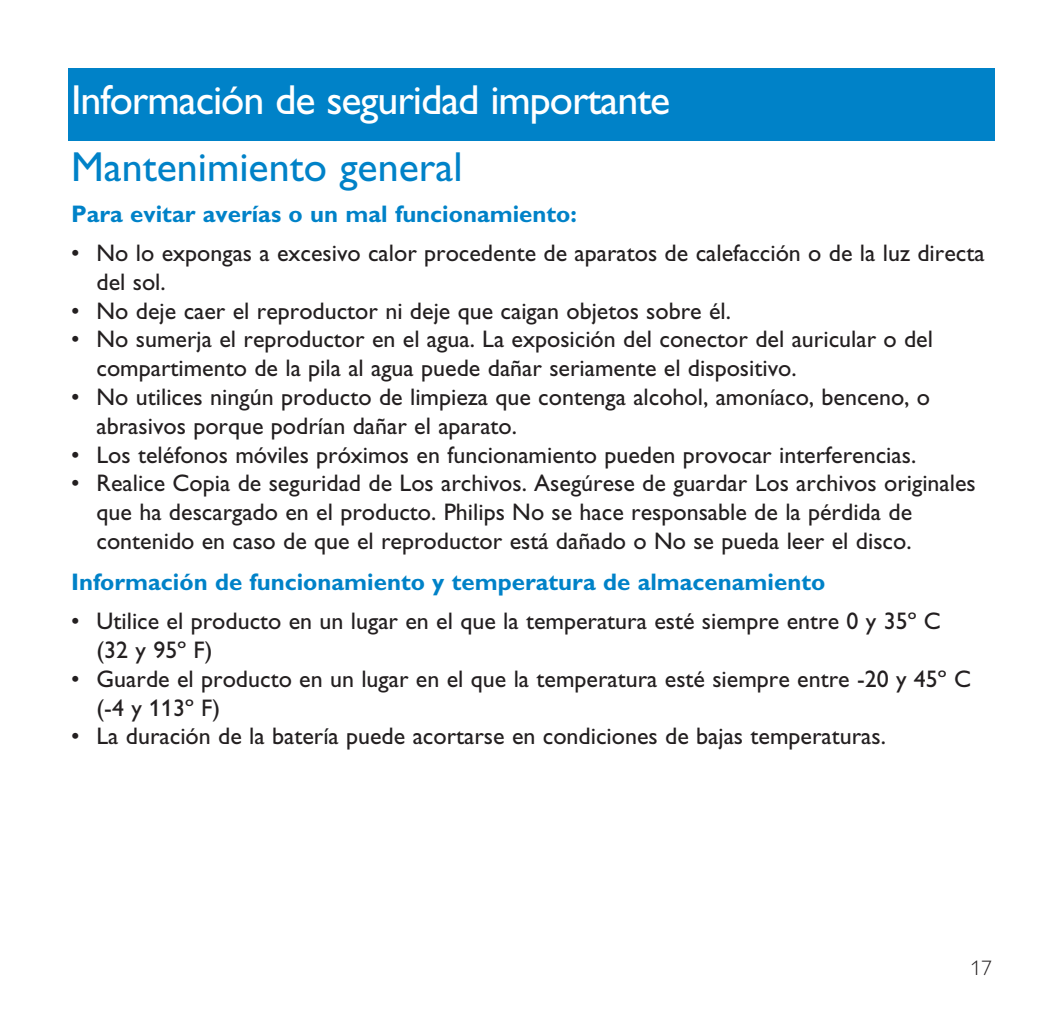
<style>
.page{position:relative;width:1063px;height:1021px;background:#fff}
.page>*{position:absolute;margin:0;border:0;box-sizing:border-box;transform-origin:0 0}
.t1{font:42px "Gill Alt One";letter-spacing:-.025em;color:#fff}
.t2{font:42px "Gill Alt One";color:#0082c8}
.t3{font:24px/28.8px "Gill Alt One";color:#231f20}
.t4{font:700 24px "Gill Alt One";color:#0082c8}
.t5{font:300 21px "Gill Alt One";color:#231f20}
</style>
<div class="page">
<div style="left:68px;top:69px;width:927px;height:72px;background:#0082c8"></div>
<h1 class="t1" style="left:71px;top:84px;width:601px">Información de seguridad importante</h1>
<h1 class="t2" style="left:71px;top:151px;width:393px">Mantenimiento general</h1>
<p class="t4" style="left:71px;top:205px;width:507px">Para evitar averías o un mal funcionamiento:</p>
<p class="t3" style="left:97px;top:241px;width:890px;text-indent:-26px">• No lo expongas a excesivo calor procedente de aparatos de calefacción o de la luz directa del sol.</p>
<p class="t3" style="left:71px;top:298px;width:662px">• No deje caer el reproductor ni deje que caigan objetos sobre él.</p>
<p class="t3" style="left:97px;top:327px;width:838px;text-indent:-26px">• No sumerja el reproductor en el agua. La exposición del conector del auricular o del compartimento de la pila al agua puede dañar seriamente el dispositivo.</p>
<p class="t3" style="left:97px;top:385px;width:835px;text-indent:-26px">• No utilices ningún producto de limpieza que contenga alcohol, amoníaco, benceno, o abrasivos porque podrían dañar el aparato.</p>
<p class="t3" style="left:71px;top:442px;width:847px">• Los teléfonos móviles próximos en funcionamiento pueden provocar interferencias.</p>
<p class="t3" style="left:97px;top:471px;width:881px;text-indent:-26px">• Realice Copia de seguridad de Los archivos. Asegúrese de guardar Los archivos originales que ha descargado en el producto. Philips No se hace responsable de la pérdida de contenido en caso de que el reproductor está dañado o No se pueda leer el disco.</p>
<p class="t4" style="left:71px;top:573px;width:756px">Información de funcionamiento y temperatura de almacenamiento</p>
<p class="t3" style="left:97px;top:609px;width:846px;text-indent:-26px">• Utilice el producto en un lugar en el que la temperatura esté siempre entre 0 y 35º C (32 y 95º F)</p>
<p class="t3" style="left:97px;top:666px;width:876px;text-indent:-26px">• Guarde el producto en un lugar en el que la temperatura esté siempre entre -20 y 45º C (-4 y 113º F)</p>
<p class="t3" style="left:71px;top:724px;width:816px">• La duración de la batería puede acortarse en condiciones de bajas temperaturas.</p>
<p class="t5" style="left:971px;top:960px;width:22px">17</p>
</div>
